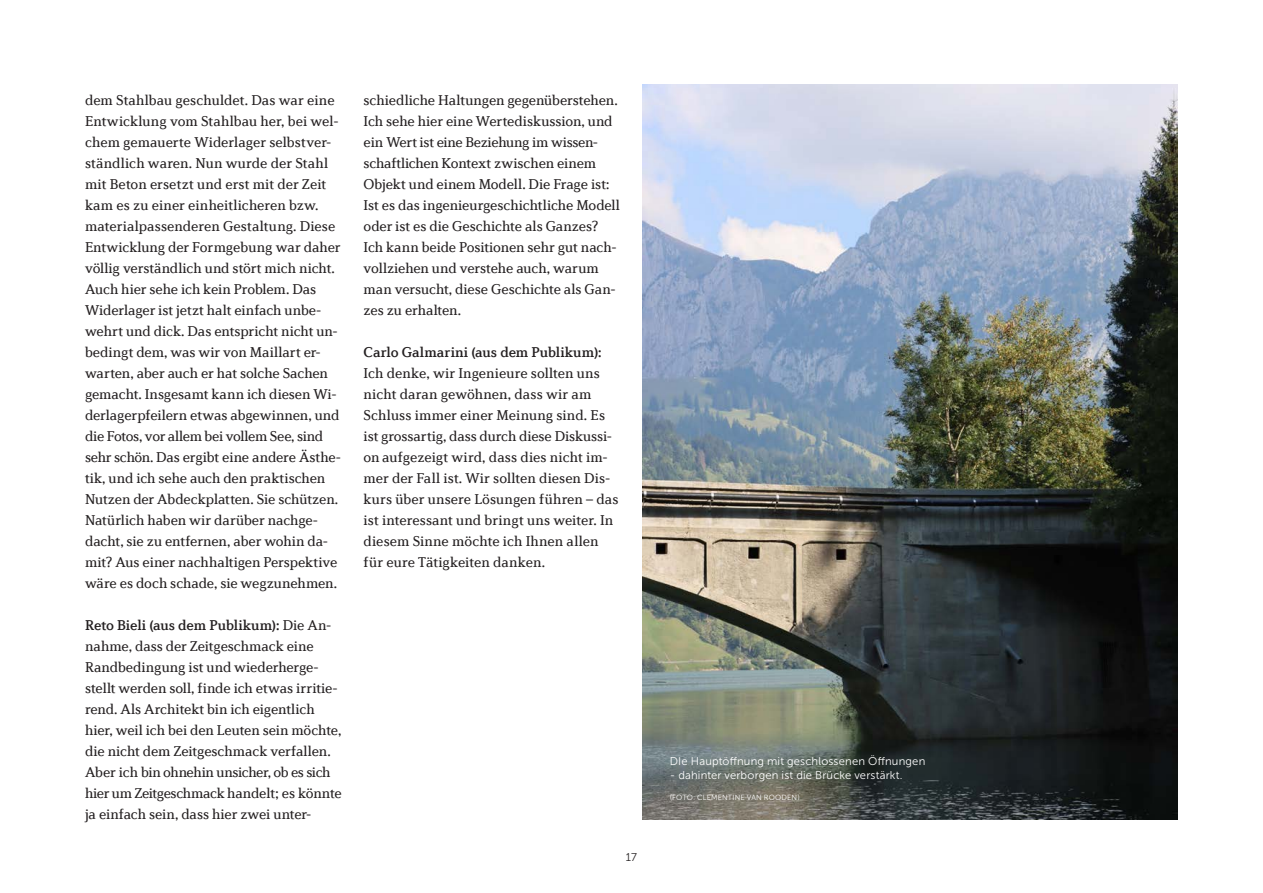
<style>
.page{position:relative;width:1263px;height:893px;background:#fff}
.page>*{position:absolute;margin:0;border:0;box-sizing:border-box;transform-origin:0 0}
.t1{font:15px/21px "Diverda Serif Com";letter-spacing:-.005em;color:#231f20}
.Bildlegende{font:11.25px "Museo Sans 300";letter-spacing:.015em;color:#fff}
.t2{font:11.25px "Museo Sans 300";color:#231f20}
.Quelle{font:7.5px "Museo Sans 300";letter-spacing:.02em;color:#fff}
.s1{font-weight:500}
</style>
<div class="page">
<img style="left:643px;top:84px;width:535px;height:736px">
<p class="t1" style="left:85px;top:89px;width:257px">dem Stahlbau geschuldet. Das war eine Entwicklung vom Stahlbau her, bei wel&shy;chem gemauerte Widerlager selbstver&shy;ständlich waren. Nun wurde der Stahl mit Beton ersetzt und erst mit der Zeit kam es zu einer einheitlicheren bzw. materialpassenderen Gestaltung. Diese Entwicklung der Formgebung war daher völlig verständlich und stört mich nicht.<br>Auch hier sehe ich kein Problem. Das Widerlager ist jetzt halt einfach unbe&shy;wehrt und dick. Das entspricht nicht un&shy;bedingt dem, was wir von Maillart er&shy;warten, aber auch er hat solche Sachen gemacht. Insgesamt kann ich diesen Wi&shy;derlagerpfeilern etwas abgewinnen, und die Fotos, vor allem bei vollem See, sind sehr schön. Das ergibt eine andere Ästhe&shy;tik, und ich sehe auch den praktischen Nutzen der Abdeckplatten. Sie schützen.<br>Natürlich haben wir darüber nachge&shy;dacht, sie zu entfernen, aber wohin da&shy;mit? Aus einer nachhaltigen Perspektive wäre es doch schade, sie wegzunehmen.</p>
<p class="t1" style="left:85px;top:614px;width:258px"><span class="s1">Reto Bieli (aus dem Publikum):</span> Die An&shy;nahme, dass der Zeitgeschmack eine Randbedingung ist und wiederherge&shy;stellt werden soll, finde ich etwas irritie&shy;rend. Als Architekt bin ich eigentlich hier, weil ich bei den Leuten sein möchte, die nicht dem Zeitgeschmack verfallen.<br>Aber ich bin ohnehin unsicher, ob es sich hier um Zeitgeschmack handelt; es könnte ja einfach sein, dass hier zwei unter-</p>
<p class="t1" style="left:364px;top:89px;width:258px">schiedliche Haltungen gegenüberstehen.<br>Ich sehe hier eine Wertediskussion, und ein Wert ist eine Beziehung im wissen&shy;schaftlichen Kontext zwischen einem Objekt und einem Modell. Die Frage ist:<br>Ist es das ingenieurgeschichtliche Modell oder ist es die Geschichte als Ganzes?<br>Ich kann beide Positionen sehr gut nach&shy;vollziehen und verstehe auch, warum man versucht, diese Geschichte als Gan&shy;zes zu erhalten.</p>
<p class="t1" style="left:364px;top:341px;width:256px"><span class="s1">Carlo Galmarini (aus dem Publikum):<br></span>Ich denke, wir Ingenieure sollten uns nicht daran gewöhnen, dass wir am Schluss immer einer Meinung sind. Es ist grossartig, dass durch diese Diskussi&shy;on aufgezeigt wird, dass dies nicht im&shy;mer der Fall ist. Wir sollten diesen Dis&shy;kurs über unsere Lösungen führen – das ist interessant und bringt uns weiter. In diesem Sinne möchte ich Ihnen allen für eure Tätigkeiten danken.</p>
<p class="t2" style="left:626px;top:851px;width:13px">17</p>
<p class="Bildlegende" style="left:670px;top:755px;width:257px">DIe Hauptöffnung mit geschlossenen Öffnungen</p>
<p class="Bildlegende" style="left:670px;top:769px;width:234px">- dahinter verborgen ist die Brücke verstärkt.</p>
<p class="Quelle" style="left:670px;top:793px;width:132px">(FOTO: CLEMENTINE VAN ROODEN)</p>
</div>
